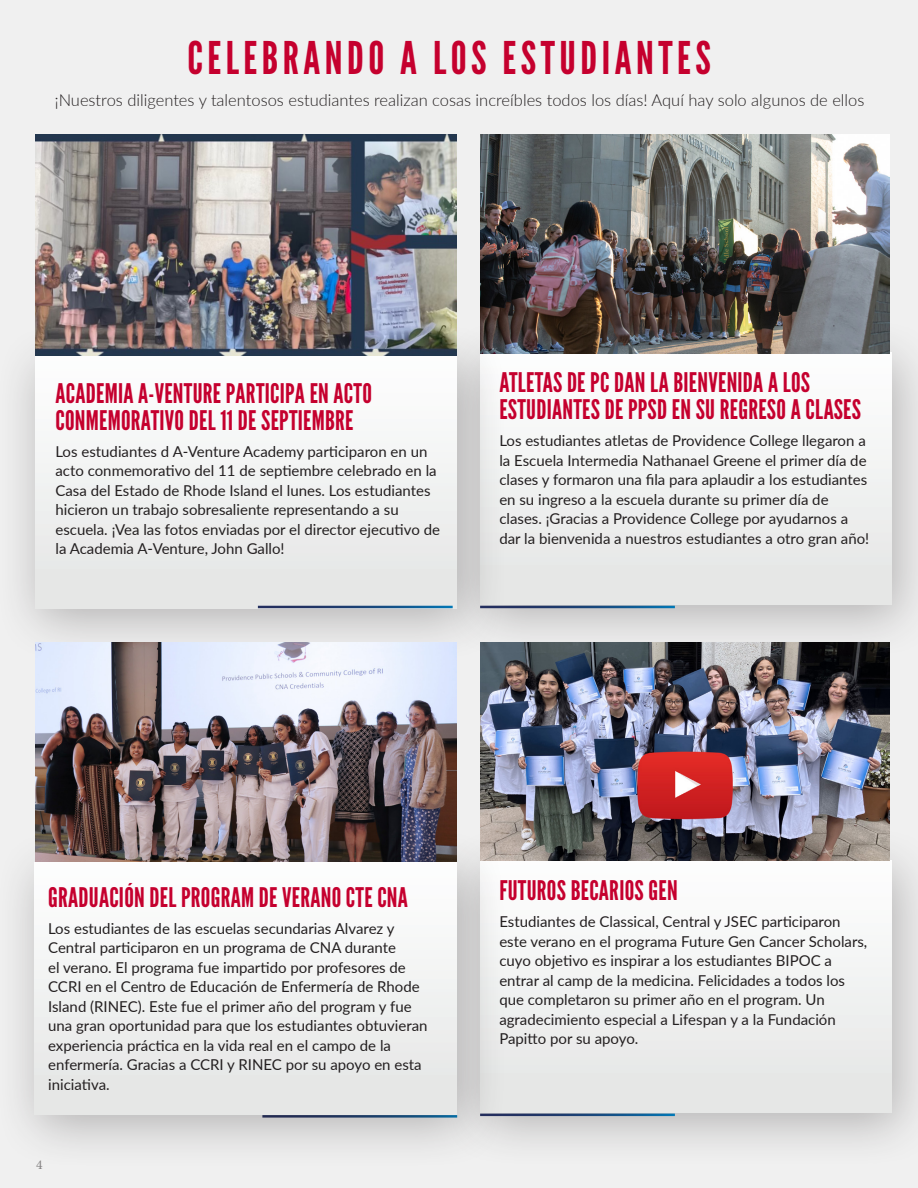
<style>
.page{position:relative;width:918px;height:1188px;background:#f0f0f0}
.page>*{position:absolute;margin:0;border:0;box-sizing:border-box;transform-origin:0 0}
.League_Gothic_24pt_B{font:45px "League Gothic";letter-spacing:.1em;color:#c5002e}
.Lato_Light_8pt_Black{font:27px/27px "League Gothic";letter-spacing:.01em;color:#c5002e}
.League_Gothic_32pt_B{font:300 16.5px "Lato";color:#231f20}
.Lato_Light_8pt_Black-2{font:15px/19.5px "Lato";color:#231f20}
.t1{font:13.5px "Minion Pro";color:#231f20}
</style>
<div class="page">
<div style="left:439px;top:316px;width:479px;height:345px;background:#231f20;opacity:.3"></div>
<div style="left:480px;top:353px;width:411px;height:251px;background:#f1f3f2"></div>
<div style="left:0;top:320px;width:509px;height:345px;background:#231f20;opacity:.3"></div>
<div style="left:35px;top:356px;width:422px;height:252px;background:#f1f3f2"></div>
<div style="left:439px;top:824px;width:479px;height:345px;background:#231f20;opacity:.3"></div>
<div style="left:480px;top:861px;width:411px;height:251px;background:#f1f3f2"></div>
<img style="left:480px;top:134px;width:410px;height:219px">
<img style="left:480px;top:642px;width:410px;height:219px">
<hr style="left:258px;top:606px;width:195px;height:2px;background:#fff">
<hr style="left:480px;top:606px;width:195px;height:2px;background:#fff">
<hr style="left:480px;top:1114px;width:195px;height:2px;background:#fff">
<img style="left:35px;top:134px;width:422px;height:221px">
<img style="left:35px;top:642px;width:422px;height:184px">
<div style="left:0;top:826px;width:509px;height:345px;background:#231f20;opacity:.3"></div>
<div style="left:35px;top:863px;width:422px;height:252px;background:#f1f3f2"></div>
<p class="League_Gothic_24pt_B" style="left:187px;top:31px;width:525px">CELEBRANDO A LOS ESTUDIANTES</p>
<p class="League_Gothic_32pt_B" style="left:55px;top:89px;width:811px">¡Nuestros diligentes y talentosos estudiantes realizan cosas increíbles todos los días! Aquí hay solo algunos de ellos</p>
<p class="Lato_Light_8pt_Black" style="left:55px;top:380px;width:318px">ACADEMIA A-VENTURE PARTICIPA EN ACTO<br>CONMEMORATIVO DEL 11 DE SEPTIEMBRE</p>
<p class="Lato_Light_8pt_Black-2" style="left:55px;top:441px;width:386px">Los estudiantes d A-Venture Academy participaron en un acto conmemorativo del 11 de septiembre celebrado en la Casa del Estado de Rhode Island el lunes. Los estudiantes hicieron un trabajo sobresaliente representando a su escuela. ¡Vea las fotos enviadas por el director ejecutivo de la Academia A-Venture, John Gallo!</p>
<p class="Lato_Light_8pt_Black" style="left:499px;top:369px;width:363px">ATLETAS DE PC DAN LA BIENVENIDA A LOS<br>ESTUDIANTES DE PPSD EN SU REGRESO A CLASES</p>
<p class="Lato_Light_8pt_Black-2" style="left:499px;top:430px;width:371px">Los estudiantes atletas de Providence College llegaron a la Escuela Intermedia Nathanael Greene el primer día de clases y formaron una fila para aplaudir a los estudiantes en su ingreso a la escuela durante su primer día de clases. ¡Gracias a Providence College por ayudarnos a dar la bienvenida a nuestros estudiantes a otro gran año!</p>
<p class="Lato_Light_8pt_Black" style="left:48px;top:884px;width:361px">GRADUACIÓN DEL PROGRAM DE VERANO CTE CNA</p>
<p class="Lato_Light_8pt_Black-2" style="left:48px;top:918px;width:381px">Los estudiantes de las escuelas secundarias Alvarez y Central participaron en un programa de CNA durante<br>el verano. El programa fue impartido por profesores de CCRI en el Centro de Educación de Enfermería de Rhode Island (RINEC). Este fue el primer año del program y fue una gran oportunidad para que los estudiantes obtuvieran experiencia práctica en la vida real en el campo de la enfermería. Gracias a CCRI y RINEC por su apoyo en esta iniciativa.</p>
<p class="t1" style="left:36px;top:1155px;width:8px">4</p>
<p class="Lato_Light_8pt_Black" style="left:499px;top:877px;width:180px">FUTUROS BECARIOS GEN</p>
<p class="Lato_Light_8pt_Black-2" style="left:499px;top:911px;width:369px">Estudiantes de Classical, Central y JSEC participaron este verano en el programa Future Gen Cancer Scholars, cuyo objetivo es inspirar a los estudiantes BIPOC a entrar al camp de la medicina. Felicidades a todos los que completaron su primer año en el program. Un agradecimiento especial a Lifespan y a la Fundación Papitto por su apoyo.</p>
</div>
